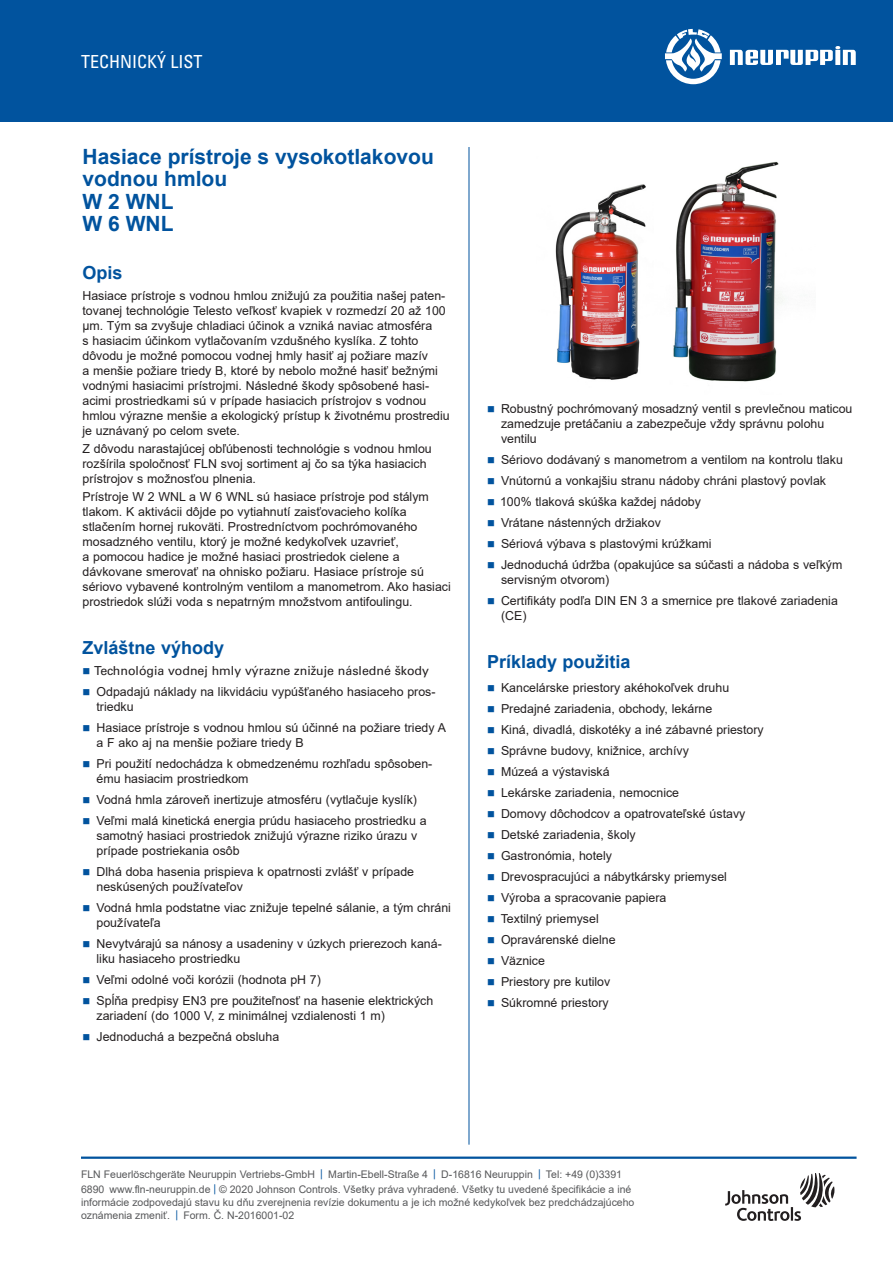
<style>
.page{position:relative;width:893px;height:1263px;background:#fff}
.page>*{position:absolute;margin:0;border:0;box-sizing:border-box;transform-origin:0 0}
._02_Data_Sheet_Heade{font:700 21px/22.5px "Arial";color:#01539e}
._03_12_pt_Blue_Heade{font:700 18px "Arial";color:#01539e}
._01_DATA_SHEET{font:condensed 18px "Univers LT Std";color:#fff}
._08_Bullet_Text{font:12.3px/15px "Arial";color:#231f20}
._05_Text_1st_Graph{font:12.3px/15px "Arial";color:#231f20}
._07_Bullet_Text_1st{font:12.3px/15px "Arial";color:#231f20}
._07_Bullet_Text_1st-2{font:12.3px "Univers LT Std";color:#231f20}
._27_Tagline-Boilerpl{font:10.5px/15px "Arial";color:#57585a}
.s1{color:#01539e}
</style>
<div class="page">
<hr style="left:469px;top:147px;width:1px;height:998px;background:#01539e">
<hr style="left:81px;top:1156px;width:775px;height:3px;background:#01539e">
<div style="left:0;top:0;width:893px;height:122px;background:#01539e"></div>
<svg style="left:665px;top:29px;width:57px;height:55px"></svg>
<svg style="left:730px;top:46px;width:126px;height:19px"></svg>
<svg style="left:725px;top:1173px;width:109px;height:48px"></svg>
<img style="left:555px;top:184px;width:91px;height:196px">
<img style="left:673px;top:161px;width:110px;height:221px">
<p class="_01_DATA_SHEET" style="left:81px;top:50px;width:123px">TECHNICKÝ LIST</p>
<p class="_02_Data_Sheet_Heade" style="left:82px;top:145px;width:353px">Hasiace prístroje s vysokotlakovou vodnou hmlou</p>
<p class="_02_Data_Sheet_Heade" style="left:82px;top:190px;width:92px">W 2 WNL</p>
<p class="_02_Data_Sheet_Heade" style="left:82px;top:213px;width:92px">W 6 WNL</p>
<p class="_03_12_pt_Blue_Heade" style="left:82px;top:260px;width:42px">Opis</p>
<p class="_05_Text_1st_Graph" style="left:82px;top:288px;width:369px">Hasiace prístroje s vodnou hmlou znižujú za použitia našej paten&shy;tovanej technológie Telesto veľkosť kvapiek v rozmedzí 20 až 100 μm. Tým sa zvyšuje chladiaci účinok a vzniká naviac atmosféra<br>s hasiacim účinkom vytlačovaním vzdušného kyslíka. Z tohto dôvodu je možné pomocou vodnej hmly hasiť aj požiare mazív<br>a menšie požiare triedy B, ktoré by nebolo možné hasiť bežnými vodnými hasiacimi prístrojmi. Následné škody spôsobené hasi&shy;acimi prostriedkami sú v prípade hasiacich prístrojov s vodnou hmlou výrazne menšie a ekologický prístup k životnému prostrediu je uznávaný po celom svete.</p>
<p class="_05_Text_1st_Graph" style="left:82px;top:441px;width:351px">Z dôvodu narastajúcej obľúbenosti technológie s vodnou hmlou rozšírila spoločnosť FLN svoj sortiment aj čo sa týka hasiacich prístrojov s možnosťou plnenia.</p>
<p class="_05_Text_1st_Graph" style="left:82px;top:489px;width:370px">Prístroje W 2 WNL a W 6 WNL sú hasiace prístroje pod stálym tlakom. K aktivácii dôjde po vytiahnutí zaisťovacieho kolíka stlačením hornej rukoväti. Prostredníctvom pochrómovaného mosadzného ventilu, ktorý je možné kedykoľvek uzavrieť,<br>a pomocou hadice je možné hasiaci prostriedok cielene a dávkovane smerovať na ohnisko požiaru. Hasiace prístroje sú sériovo vybavené kontrolným ventilom a manometrom. Ako hasiaci prostriedok slúži voda s nepatrným množstvom antifoulingu.</p>
<p class="_03_12_pt_Blue_Heade" style="left:82px;top:635px;width:143px">Zvláštne výhody</p>
<p class="_07_Bullet_Text_1st-2" style="left:82px;top:664px;width:348px"><span class="s1">■</span> Technológia vodnej hmly výrazne znižuje následné škody</p>
<p class="_08_Bullet_Text" style="left:97px;top:684px;width:340px;text-indent:-14px"><span class="s1">■</span> Odpadajú náklady na likvidáciu vypúšťaného hasiaceho pros&shy;triedku</p>
<p class="_08_Bullet_Text" style="left:97px;top:720px;width:351px;text-indent:-14px"><span class="s1">■</span> Hasiace prístroje s vodnou hmlou sú účinné na požiare triedy A a F ako aj na menšie požiare triedy B</p>
<p class="_08_Bullet_Text" style="left:97px;top:756px;width:337px;text-indent:-14px"><span class="s1">■</span> Pri použití nedochádza k obmedzenému rozhľadu spôsoben&shy;ému hasiacim prostriedkom</p>
<p class="_08_Bullet_Text" style="left:82px;top:792px;width:336px"><span class="s1">■</span> Vodná hmla zároveň inertizuje atmosféru (vytlačuje kyslík)</p>
<p class="_08_Bullet_Text" style="left:97px;top:813px;width:332px;text-indent:-14px"><span class="s1">■</span> Veľmi malá kinetická energia prúdu hasiaceho prostriedku a samotný hasiaci prostriedok znižujú výrazne riziko úrazu v prípade postriekania osôb</p>
<p class="_08_Bullet_Text" style="left:97px;top:864px;width:319px;text-indent:-14px"><span class="s1">■</span> Dlhá doba hasenia prispieva k opatrnosti zvlášť v prípade neskúsených používateľov</p>
<p class="_08_Bullet_Text" style="left:97px;top:900px;width:356px;text-indent:-14px"><span class="s1">■</span> Vodná hmla podstatne viac znižuje tepelné sálanie, a tým chráni používateľa</p>
<p class="_08_Bullet_Text" style="left:97px;top:936px;width:347px;text-indent:-14px"><span class="s1">■</span> Nevytvárajú sa nánosy a usadeniny v úzkych prierezoch kaná&shy;liku hasiaceho prostriedku</p>
<p class="_08_Bullet_Text" style="left:82px;top:972px;width:240px"><span class="s1">■</span> Veľmi odolné voči korózii (hodnota pH 7)</p>
<p class="_08_Bullet_Text" style="left:97px;top:993px;width:338px;text-indent:-14px"><span class="s1">■</span> Spĺňa predpisy EN3 pre použiteľnosť na hasenie elektrických zariadení (do 1000 V, z minimálnej vzdialenosti 1 m)</p>
<p class="_08_Bullet_Text" style="left:82px;top:1029px;width:198px"><span class="s1">■</span> Jednoduchá a bezpečná obsluha</p>
<p class="_07_Bullet_Text_1st" style="left:501px;top:401px;width:353px;text-indent:-14px"><span class="s1">■</span> Robustný pochrómovaný mosadzný ventil s prevlečnou maticou zamedzuje pretáčaniu a zabezpečuje vždy správnu polohu ventilu</p>
<p class="_08_Bullet_Text" style="left:487px;top:452px;width:357px"><span class="s1">■</span> Sériovo dodávaný s manometrom a ventilom na kontrolu tlaku</p>
<p class="_08_Bullet_Text" style="left:487px;top:473px;width:341px"><span class="s1">■</span> Vnútornú a vonkajšiu stranu nádoby chráni plastový povlak</p>
<p class="_08_Bullet_Text" style="left:487px;top:494px;width:215px"><span class="s1">■</span> 100% tlaková skúška každej nádoby</p>
<p class="_08_Bullet_Text" style="left:487px;top:515px;width:175px"><span class="s1">■</span> Vrátane nástenných držiakov</p>
<p class="_08_Bullet_Text" style="left:487px;top:536px;width:226px"><span class="s1">■</span> Sériová výbava s plastovými krúžkami</p>
<p class="_08_Bullet_Text" style="left:501px;top:557px;width:343px;text-indent:-14px"><span class="s1">■</span> Jednoduchá údržba (opakujúce sa súčasti a nádoba s veľkým servisným otvorom)</p>
<p class="_08_Bullet_Text" style="left:501px;top:593px;width:338px;text-indent:-14px"><span class="s1">■</span> Certifikáty podľa DIN EN 3 a smernice pre tlakové zariadenia (CE)</p>
<p class="_03_12_pt_Blue_Heade" style="left:487px;top:649px;width:145px">Príklady použitia</p>
<p class="_08_Bullet_Text" style="left:487px;top:680px;width:244px"><span class="s1">■</span> Kancelárske priestory akéhokoľvek druhu</p>
<p class="_08_Bullet_Text" style="left:487px;top:701px;width:227px"><span class="s1">■</span> Predajné zariadenia, obchody, lekárne</p>
<p class="_08_Bullet_Text" style="left:487px;top:722px;width:278px"><span class="s1">■</span> Kiná, divadlá, diskotéky a iné zábavné priestory</p>
<p class="_08_Bullet_Text" style="left:487px;top:743px;width:203px"><span class="s1">■</span> Správne budovy, knižnice, archívy</p>
<p class="_08_Bullet_Text" style="left:487px;top:764px;width:124px"><span class="s1">■</span> Múzeá a výstaviská</p>
<p class="_08_Bullet_Text" style="left:487px;top:785px;width:194px"><span class="s1">■</span> Lekárske zariadenia, nemocnice</p>
<p class="_08_Bullet_Text" style="left:487px;top:806px;width:260px"><span class="s1">■</span> Domovy dôchodcov a opatrovateľské ústavy</p>
<p class="_08_Bullet_Text" style="left:487px;top:827px;width:150px"><span class="s1">■</span> Detské zariadenia, školy</p>
<p class="_08_Bullet_Text" style="left:487px;top:848px;width:127px"><span class="s1">■</span> Gastronómia, hotely</p>
<p class="_08_Bullet_Text" style="left:487px;top:869px;width:241px"><span class="s1">■</span> Drevospracujúci a nábytkársky priemysel</p>
<p class="_08_Bullet_Text" style="left:487px;top:890px;width:181px"><span class="s1">■</span> Výroba a spracovanie papiera</p>
<p class="_08_Bullet_Text" style="left:487px;top:911px;width:113px"><span class="s1">■</span> Textilný priemysel</p>
<p class="_08_Bullet_Text" style="left:487px;top:932px;width:130px"><span class="s1">■</span> Opravárenské dielne</p>
<p class="_08_Bullet_Text" style="left:487px;top:953px;width:60px"><span class="s1">■</span> Väznice</p>
<p class="_08_Bullet_Text" style="left:487px;top:974px;width:125px"><span class="s1">■</span> Priestory pre kutilov</p>
<p class="_08_Bullet_Text" style="left:487px;top:995px;width:123px"><span class="s1">■</span> Súkromné priestory</p>
<p class="_27_Tagline-Boilerpl" style="left:81px;top:1167px;width:552px">FLN Feuerlöschgeräte Neuruppin Vertriebs-GmbH <span class="s1">|</span> Martin-Ebell-Straße 4 <span class="s1">|</span> D-16816 Neuruppin <span class="s1">|</span> Tel: +49 (0)3391<br>6890 www.fln-neuruppin.de <span class="s1">|</span> © 2020 Johnson Controls. Všetky práva vyhradené. Všetky tu uvedené špecifikácie a iné</p>
<p class="_27_Tagline-Boilerpl" style="left:81px;top:1196px;width:555px;line-height:13.2px">informácie zodpovedajú stavu ku dňu zverejnenia revízie dokumentu a je ich možné kedykoľvek bez predchádzajúceho oznámenia zmeniť. <span class="s1">|</span> Form. Č. N-2016001-02</p>
</div>
